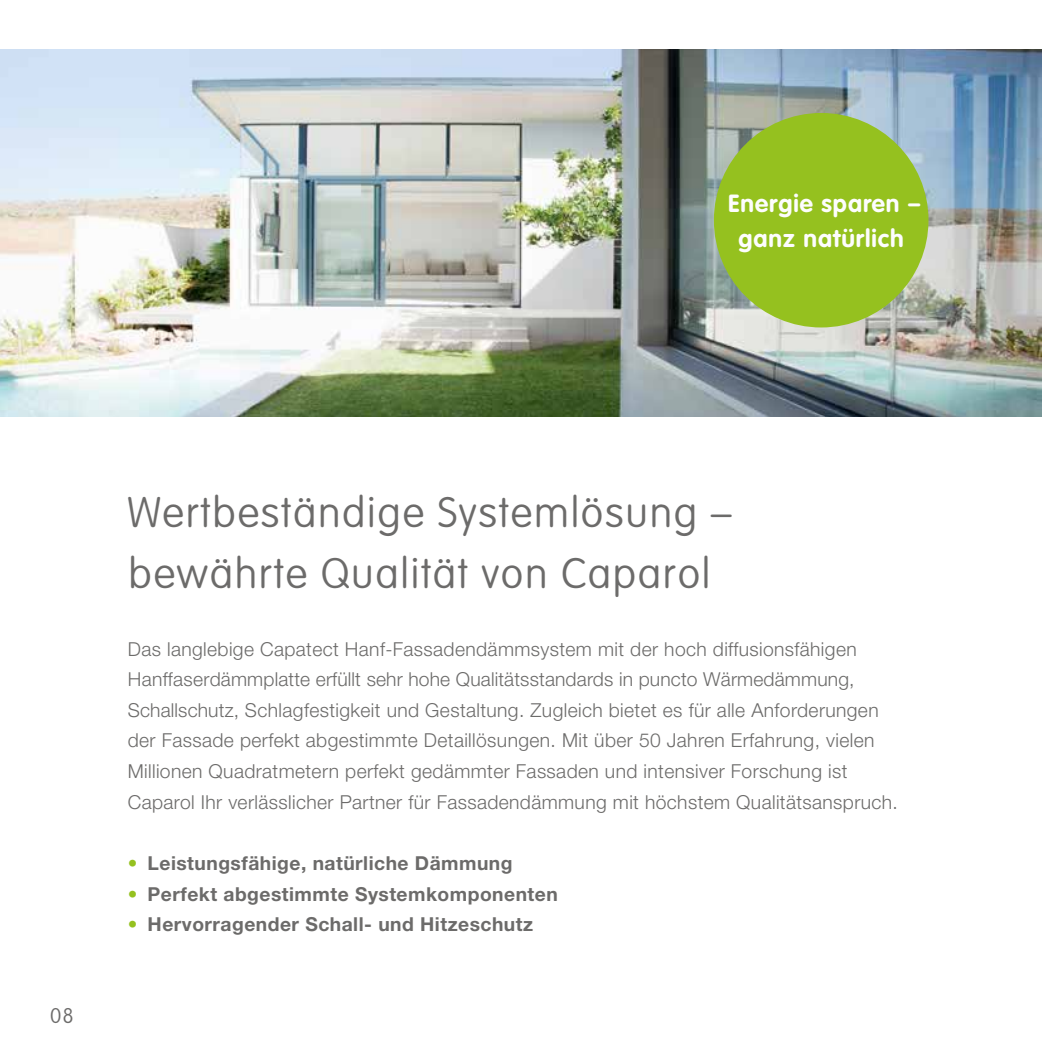
<style>
.page{position:relative;width:1042px;height:1042px;background:#fff}
.page>*{position:absolute;margin:0;border:0;box-sizing:border-box;transform-origin:0 0}
.t1{font:100 42px/61.2px "VAG Rounded LT";letter-spacing:.04em;color:#6c6b6a}
.t2{font:700 24.5px/35px "VAG Rounded LT";letter-spacing:.04em;color:#fdfdfd;text-align:center}
.t3{font:100 21px "VAG Rounded LT";color:#6c6b6a}
.t4{font:300 19.25px/30.6px "Helvetica Neue LT";letter-spacing:.02em;color:#6c6b6a}
.t5{font:700 19.25px "Helvetica Neue LT";letter-spacing:.025em;color:#6c6b6a}
.s1{color:#95c11f}
</style>
<div class="page">
<img style="left:0;top:49px;width:1042px;height:368px">
<div style="left:714px;top:113px;width:214px;height:214px;background:#95c11f;border-radius:50%"></div>
<p class="t2" style="left:728px;top:187px;width:194px">Energie sparen – ganz natürlich</p>
<p class="t3" style="left:50px;top:1004px;width:25px">08</p>
<h1 class="t1" style="left:127px;top:483px;width:606px">Wertbeständige Systemlösung – bewährte Qualität von Caparol</h1>
<p class="t4" style="left:128px;top:633px;width:772px">Das langlebige Capatect Hanf-Fassadendämmsystem mit der hoch diffusionsfähigen Hanffaserdämmplatte erfüllt sehr hohe Qualitätsstandards in puncto Wärmedämmung, Schallschutz, Schlagfestigkeit und Gestaltung. Zugleich bietet es für alle Anforderungen der Fassade perfekt abgestimmte Detaillösungen. Mit über 50 Jahren Erfahrung, vielen Millionen Quadratmetern perfekt gedämmter Fassaden und intensiver Forschung ist Caparol Ihr verlässlicher Partner für Fassadendämmung mit höchstem Qualitätsanspruch.</p>
<p class="t5" style="left:128px;top:851px;width:386px"><span class="s1">•</span> Leistungsfähige, natürliche Dämmung</p>
<p class="t5" style="left:128px;top:882px;width:431px"><span class="s1">•</span> Perfekt abgestimmte Systemkomponenten</p>
<p class="t5" style="left:128px;top:912px;width:407px"><span class="s1">•</span> Hervorragender Schall- und Hitzeschutz</p>
</div>
